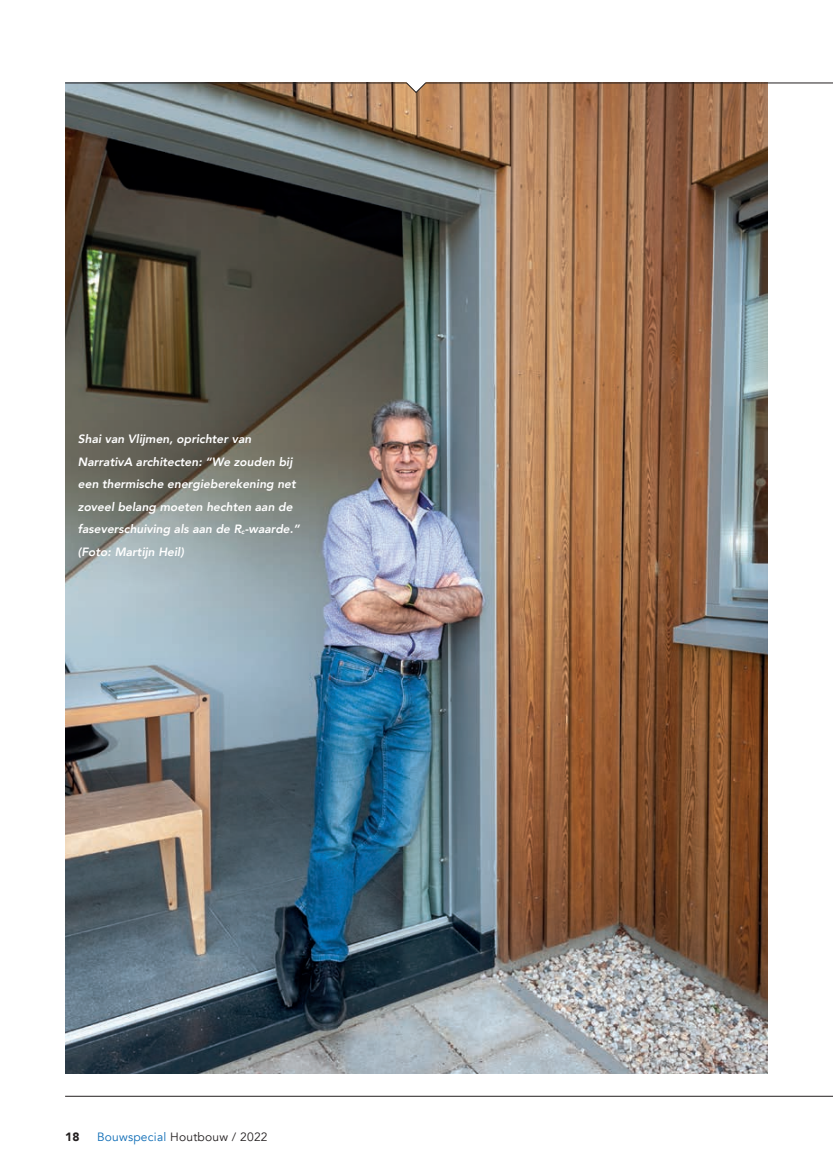
<style>
.page{position:relative;width:833px;height:1172px;background:#fff}
.page>*{position:absolute;margin:0;border:0;box-sizing:border-box;transform-origin:0 0}
.t1{font:italic 800 12px/22.5px "Avenir";color:#fff}
.t2{font:12px "Avenir";letter-spacing:.02em;color:#231f20}
.t3{font:900 12px "Avenir";color:#231f20}
.s1{font-size:6.9px}
.s2{color:#0d6cb6}
</style>
<div class="page">
<img style="left:65px;top:94px;width:702px;height:979px">
<svg style="left:65px;top:82px;width:768px;height:12px;background:#9b816c"></svg>
<hr style="left:65px;top:1096px;width:768px;height:1px;background:#231f20">
<p class="t1" style="left:78px;top:428px;width:223px">Shai van Vlijmen, oprichter van NarrativA architecten: “We zouden bij een thermische energieberekening net zoveel belang moeten hechten aan de faseverschuiving als aan de R<span class="s1">c</span>-waarde.” (Foto: Martijn Heil)</p>
<p class="t3" style="left:65px;top:1126px;width:16px">18</p>
<p class="t2" style="left:97px;top:1130px;width:172px"><span class="s2">Bouwspecial</span> Houtbouw / 2022</p>
</div>
